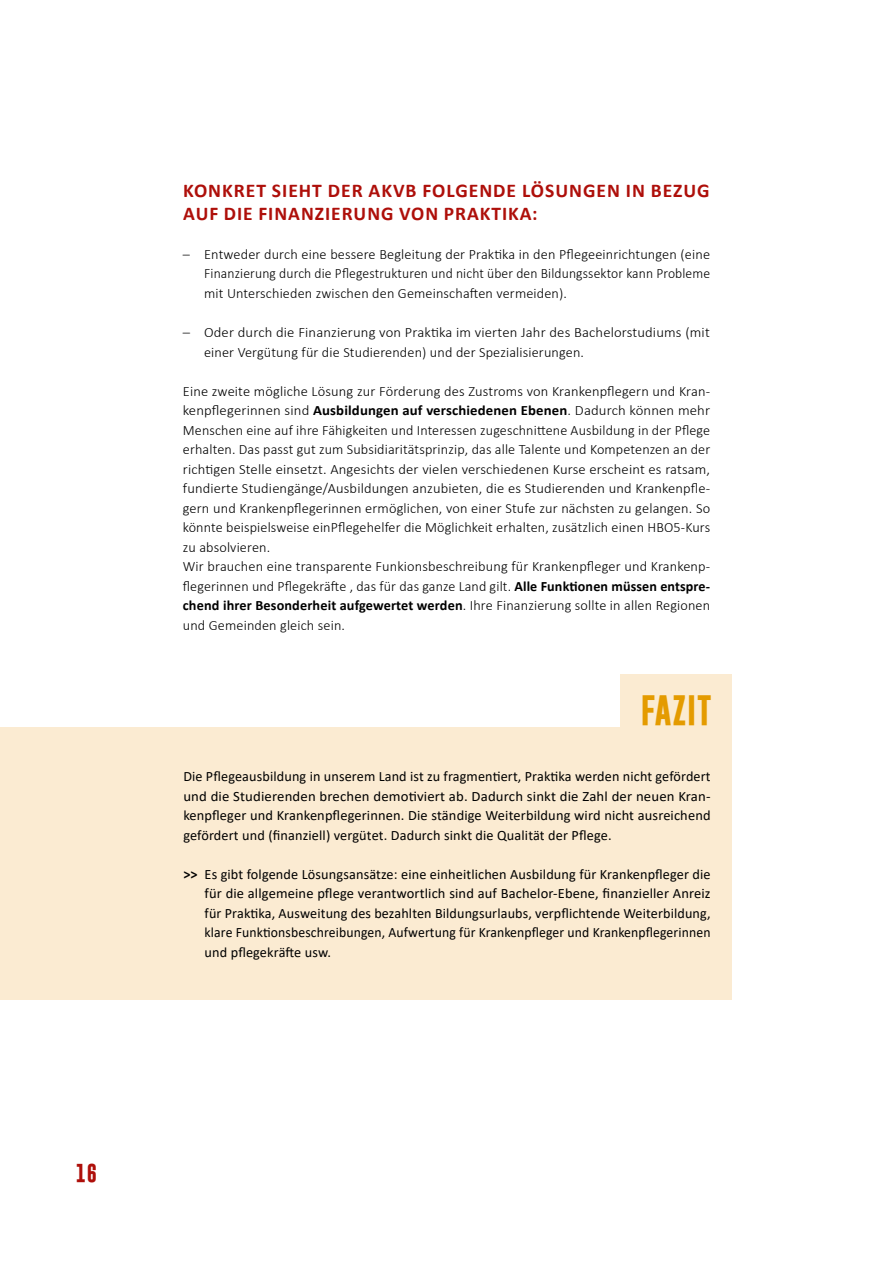
<style>
.page{position:relative;width:893px;height:1263px;background:#fff}
.page>*{position:absolute;margin:0;border:0;box-sizing:border-box;transform-origin:0 0}
.t1{font:700 30.75px "Gobold";letter-spacing:.03em;color:#e49b00}
.t2{font:700 19.5px/22.5px "Calibri";letter-spacing:.05em;color:#ae0f0a}
.t3{font:700 18.75px "Gobold";color:#ae0f0a}
.t4{font:300 14.25px/19.5px "Calibri";letter-spacing:.01em;color:#000}
.t5{font:14.25px/19.5px "Calibri";letter-spacing:.01em;color:#000;text-align:justify}
.s1{font-weight:700}
</style>
<div class="page">
<div style="left:0;top:727px;width:732px;height:273px;background:#fbebd2"></div>
<div style="left:620px;top:674px;width:112px;height:75px;background:#fbebd2"></div>
<h3 class="t3" style="left:76px;top:1160px;width:23px">16</h3>
<h2 class="t2" style="left:183px;top:179px;width:528px">KONKRET SIEHT DER AKVB FOLGENDE LÖSUNGEN IN BEZUG<br>AUF DIE FINANZIERUNG VON PRAKTIKA:</h2>
<p class="t4" style="left:204px;top:244px;width:508px;text-align:justify;text-indent:-21px">– Entweder durch eine bessere Begleitung der Praktika in den Pflegeeinrichtungen (eine Finanzierung durch die Pflegestrukturen und nicht über den Bildungssektor kann Probleme mit Unterschieden zwischen den Gemeinschaften vermeiden).</p>
<p class="t4" style="left:204px;top:322px;width:507px;text-indent:-21px">– Oder durch die Finanzierung von Praktika im vierten Jahr des Bachelorstudiums (mit einer Vergütung für die Studierenden) und der Spezialisierungen.</p>
<p class="t4" style="left:183px;top:380px;width:529px">Eine zweite mögliche Lösung zur Förderung des Zustroms von Krankenpflegern und Kran&shy;kenpflegerinnen sind <span class="s1">Ausbildungen auf verschiedenen Ebenen</span>. Dadurch können mehr Menschen eine auf ihre Fähigkeiten und Interessen zugeschnittene Ausbildung in der Pflege erhalten. Das passt gut zum Subsidiaritätsprinzip, das alle Talente und Kompetenzen an der richtigen Stelle einsetzt. Angesichts der vielen verschiedenen Kurse erscheint es ratsam, fundierte Studiengänge/Ausbildungen anzubieten, die es Studierenden und Krankenpfle&shy;gern und Krankenpflegerinnen ermöglichen, von einer Stufe zur nächsten zu gelangen. So könnte beispielsweise einPflegehelfer die Möglichkeit erhalten, zusätzlich einen HBO5-Kurs zu absolvieren.<br>Wir brauchen eine transparente Funkionsbeschreibung für Krankenpfleger und Krankenp&shy;flegerinnen und Pflegekräfte , das für das ganze Land gilt. <span class="s1">Alle Funktionen müssen entspre&shy;chend ihrer Besonderheit aufgewertet werden</span>. Ihre Finanzierung sollte in allen Regionen und Gemeinden gleich sein.</p>
<h1 class="t1" style="left:641px;top:690px;width:72px">FAZIT</h1>
<p class="t5" style="left:183px;top:766px;width:529px">Die Pflegeausbildung in unserem Land ist zu fragmentiert, Praktika werden nicht gefördert und die Studierenden brechen demotiviert ab. Dadurch sinkt die Zahl der neuen Kran&shy;kenpfleger und Krankenpflegerinnen. Die ständige Weiterbildung wird nicht ausreichend gefördert und (finanziell) vergütet. Dadurch sinkt die Qualität der Pflege.</p>
<p class="t5" style="left:205px;top:864px;width:507px;text-indent:-21px"><span class="s1">&gt;&gt;</span> Es gibt folgende Lösungsansätze: eine einheitlichen Ausbildung für Krankenpfleger die für die allgemeine pflege verantwortlich sind auf Bachelor-Ebene, finanzieller Anreiz für Praktika, Ausweitung des bezahlten Bildungsurlaubs, verpflichtende Weiterbildung, klare Funktionsbeschreibungen, Aufwertung für Krankenpfleger und Krankenpflegerinnen und pflegekräfte usw.</p>
</div>
